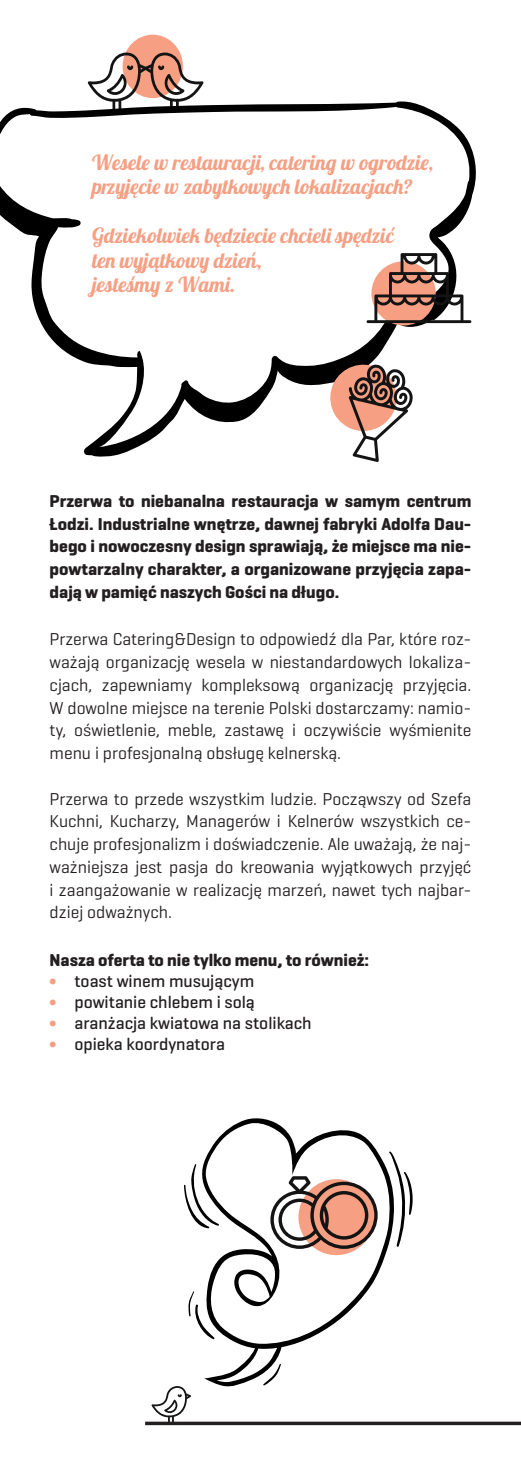
<style>
.page{position:relative;width:521px;height:1474px;background:#fff}
.page>*{position:absolute;margin:0;border:0;box-sizing:border-box;transform-origin:0 0}
.t1{font:21px "Lobster 1.4";color:#f69f83}
.t2{font:17.5px/22.8px "Geogrotesque";color:#231f20;text-align:justify}
.t3{font:700 17.5px/22.8px "Geogrotesque";color:#231f20;text-align:justify}
.t4{font:500 17.5px "Geogrotesque";color:#231f20}
.s1{color:#f69f83}
</style>
<div class="page">
<div style="left:123px;top:35px;width:60px;height:63px;background:#f69f83;border-radius:50%"></div>
<svg style="left:88px;top:53px;width:115px;height:47px"></svg>
<svg style="left:84px;top:100px;width:392px;height:357px"></svg>
<svg style="left:0;top:107px;width:470px;height:340px"></svg>
<svg style="left:326px;top:360px;width:87px;height:102px"></svg>
<svg style="left:366px;top:253px;width:105px;height:70px"></svg>
<svg style="left:204px;top:1118px;width:90px;height:269px"></svg>
<svg style="left:204px;top:1119px;width:185px;height:225px"></svg>
<svg style="left:389px;top:1151px;width:24px;height:96px"></svg>
<svg style="left:184px;top:1163px;width:35px;height:65px"></svg>
<svg style="left:188px;top:1290px;width:27px;height:49px"></svg>
<svg style="left:217px;top:1347px;width:64px;height:38px"></svg>
<svg style="left:151px;top:1386px;width:40px;height:35px"></svg>
<div style="left:298px;top:1179px;width:76px;height:76px;background:#f69f83;border-radius:50%"></div>
<svg style="left:270px;top:1176px;width:108px;height:72px"></svg>
<hr style="left:145px;top:1421px;width:376px;height:3px;background:#231f20">
<p class="t1" style="left:92px;top:149px;width:343px">Wesele w restauracji, catering w ogrodzie,</p>
<p class="t1" style="left:92px;top:173px;width:322px">przyjęcie w zabytkowych lokalizacjach?</p>
<p class="t1" style="left:92px;top:222px;width:304px">Gdziekolwiek będziecie chcieli spędzić</p>
<p class="t1" style="left:92px;top:247px;width:171px">ten wyjątkowy dzień,</p>
<p class="t1" style="left:92px;top:271px;width:145px">jesteśmy z Wami.</p>
<p class="t3" style="left:50px;top:489px;width:423px">Przerwa to niebanalna restauracja w samym centrum Łodzi. Industrialne wnętrze, dawnej fabryki Adolfa Dau&shy;bego i nowoczesny design sprawiają, że miejsce ma nie&shy;powtarzalny charakter, a organizowane przyjęcia zapa&shy;dają w pamięć naszych Gości na długo.</p>
<p class="t2" style="left:50px;top:627px;width:423px">Przerwa Catering&amp;Design to odpowiedź dla Par, które roz&shy;ważają organizację wesela w niestandardowych lokaliza&shy;cjach, zapewniamy kompleksową organizację przyjęcia.<br>W dowolne miejsce na terenie Polski dostarczamy: namio&shy;ty, oświetlenie, meble, zastawę i oczywiście wyśmienite menu i profesjonalną obsługę kelnerską.</p>
<p class="t2" style="left:50px;top:786px;width:423px">Przerwa to przede wszystkim ludzie. Począwszy od Szefa Kuchni, Kucharzy, Managerów i Kelnerów wszystkich ce&shy;chuje profesjonalizm i doświadczenie. Ale uważają, że naj&shy;ważniejsza jest pasja do kreowania wyjątkowych przyjęć i zaangażowanie w realizację marzeń, nawet tych najbar&shy;dziej odważnych.</p>
<p class="t3" style="left:50px;top:948px;width:321px">Nasza oferta to nie tylko menu, to również:</p>
<p class="t4" style="left:50px;top:969px;width:206px"><span class="s1">∫</span> toast winem musującym</p>
<p class="t4" style="left:50px;top:990px;width:207px"><span class="s1">∫</span> powitanie chlebem i solą</p>
<p class="t4" style="left:50px;top:1011px;width:263px"><span class="s1">∫</span> aranżacja kwiatowa na stolikach</p>
<p class="t4" style="left:50px;top:1032px;width:177px"><span class="s1">∫</span> opieka koordynatora</p>
</div>
